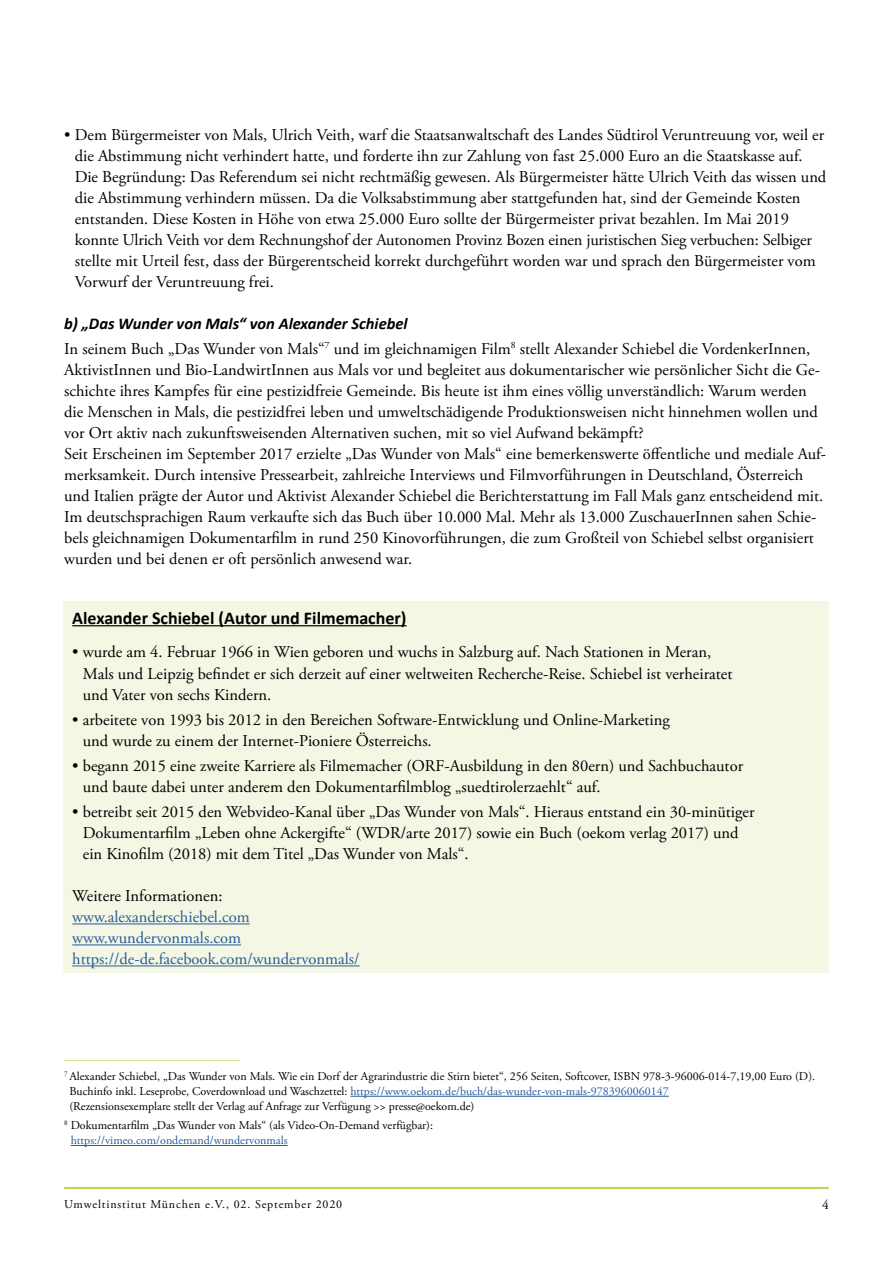
<style>
.page{position:relative;width:893px;height:1263px;background:#fff}
.page>*{position:absolute;margin:0;border:0;box-sizing:border-box;transform-origin:0 0}
.t1{font:700 18px "Calibri";color:#000}
.t2{font:16.5px/21px "Adobe Garamond Pro";color:#000}
.t3{font:16.5px/21px "Adobe Garamond Pro";color:#275b9b}
.t4{font:italic 700 16.5px "Calibri";color:#000}
.t5{font:13.5px "Adobe Garamond Pro";color:#000}
.t6{font:12px/15px "Adobe Garamond Pro";color:#000}
.t7{font:12px "Adobe Garamond Pro";letter-spacing:.07em;color:#000}
.s1{color:#275b9b}
</style>
<div class="page">
<hr style="left:64px;top:1187px;width:765px;height:2px;background:#bfd461">
<hr style="left:350px;top:1096px;width:319px;height:1px;background:#275b9b">
<hr style="left:71px;top:1145px;width:217px;height:1px;background:#275b9b">
<hr style="left:64px;top:1060px;width:176px;height:1px;background:#d1df8f">
<div style="left:64px;top:602px;width:765px;height:371px;background:#f3f7e4"></div>
<hr style="left:72px;top:625px;width:335px;height:1px;background:#000">
<hr style="left:72px;top:923px;width:178px;height:1px;background:#275b9b">
<hr style="left:72px;top:944px;width:169px;height:1px;background:#275b9b">
<hr style="left:72px;top:965px;width:288px;height:1px;background:#275b9b">
<p class="t2" style="left:75px;top:124px;width:753px;text-indent:-11px">• Dem Bürgermeister von Mals, Ulrich Veith, warf die Staatsanwaltschaft des Landes Südtirol Veruntreuung vor, weil er die Abstimmung nicht verhindert hatte, und forderte ihn zur Zahlung von fast 25.000 Euro an die Staatskasse auf.<br>Die Begründung: Das Referendum sei nicht rechtmäßig gewesen. Als Bürgermeister hätte Ulrich Veith das wissen und die Abstimmung verhindern müssen. Da die Volksabstimmung aber stattgefunden hat, sind der Gemeinde Kosten entstanden. Diese Kosten in Höhe von etwa 25.000 Euro sollte der Bürgermeister privat bezahlen. Im Mai 2019 konnte Ulrich Veith vor dem Rechnungshof der Autonomen Provinz Bozen einen juristischen Sieg verbuchen: Selbiger stellte mit Urteil fest, dass der Bürgerentscheid korrekt durchgeführt worden war und sprach den Bürgermeister vom Vorwurf der Veruntreuung frei.</p>
<p class="t4" style="left:64px;top:311px;width:345px">b) „Das Wunder von Mals“ von Alexander Schiebel</p>
<p class="t2" style="left:64px;top:339px;width:763px">In seinem Buch „Das Wunder von Mals“<sup>7</sup> und im gleichnamigen Film<sup>8</sup> stellt Alexander Schiebel die VordenkerInnen, AktivistInnen und Bio-LandwirtInnen aus Mals vor und begleitet aus dokumentarischer wie persönlicher Sicht die Ge&shy;schichte ihres Kampfes für eine pestizidfreie Gemeinde. Bis heute ist ihm eines völlig unverständlich: Warum werden die Menschen in Mals, die pestizidfrei leben und umweltschädigende Produktionsweisen nicht hinnehmen wollen und vor Ort aktiv nach zukunftsweisenden Alternativen suchen, mit so viel Aufwand bekämpft?<br>Seit Erscheinen im September 2017 erzielte „Das Wunder von Mals“ eine bemerkenswerte öffentliche und mediale Auf&shy;merksamkeit. Durch intensive Pressearbeit, zahlreiche Interviews und Filmvorführungen in Deutschland, Österreich und Italien prägte der Autor und Aktivist Alexander Schiebel die Berichterstattung im Fall Mals ganz entscheidend mit.<br>Im deutschsprachigen Raum verkaufte sich das Buch über 10.000 Mal. Mehr als 13.000 ZuschauerInnen sahen Schie&shy;bels gleichnamigen Dokumentarfilm in rund 250 Kinovorführungen, die zum Großteil von Schiebel selbst organisiert wurden und bei denen er oft persönlich anwesend war.</p>
<p class="t1" style="left:72px;top:605px;width:336px">Alexander Schiebel (Autor und Filmemacher)</p>
<p class="t2" style="left:83px;top:642px;width:651px;text-indent:-11px">• wurde am 4. Februar 1966 in Wien geboren und wuchs in Salzburg auf. Nach Stationen in Meran,<br>Mals und Leipzig befindet er sich derzeit auf einer weltweiten Recherche-Reise. Schiebel ist verheiratet und Vater von sechs Kindern.</p>
<p class="t2" style="left:83px;top:710px;width:589px;text-indent:-11px">• arbeitete von 1993 bis 2012 in den Bereichen Software-Entwicklung und Online-Marketing und wurde zu einem der Internet-Pioniere Österreichs.</p>
<p class="t2" style="left:83px;top:756px;width:662px;text-indent:-11px">• begann 2015 eine zweite Karriere als Filmemacher (ORF-Ausbildung in den 80ern) und Sachbuchautor und baute dabei unter anderem den Dokumentarfilmblog „suedtirolerzaehlt“ auf.</p>
<p class="t2" style="left:83px;top:802px;width:673px;text-indent:-11px">• betreibt seit 2015 den Webvideo-Kanal über „Das Wunder von Mals“. Hieraus entstand ein 30-minütiger<br>Dokumentarfilm „Leben ohne Ackergifte“ (WDR/arte 2017) sowie ein Buch (oekom verlag 2017) und ein Kinofilm (2018) mit dem Titel „Das Wunder von Mals“.</p>
<p class="t2" style="left:72px;top:886px;width:152px">Weitere Informationen:</p>
<p class="t3" style="left:72px;top:907px;width:289px">www.alexanderschiebel.com www.wundervonmals.com https://de-de.facebook.com/wundervonmals/</p>
<p class="t6" style="left:69px;top:1069px;width:747px;text-indent:-5px"><sup>7</sup> Alexander Schiebel, „Das Wunder von Mals. Wie ein Dorf der Agrarindustrie die Stirn bietet“, 256 Seiten, Softcover, ISBN 978-3-96006-014-7,19,00 Euro (D).<br>Buchinfo inkl. Leseprobe, Coverdownload und Waschzettel: <span class="s1">https://www.oekom.de/buch/das-wunder-von-mals-9783960060147<br></span>(Rezensionsexemplare stellt der Verlag auf Anfrage zur Verfügung &gt;&gt; presse@oekom.de)</p>
<p class="t6" style="left:71px;top:1118px;width:364px;text-indent:-6px"><sup>8</sup> Dokumentarfilm „Das Wunder von Mals“ (als Video-On-Demand verfügbar): <span class="s1">https://vimeo.com/ondemand/wundervonmals</span></p>
<p class="t7" style="left:64px;top:1197px;width:279px">Umweltinstitut München e.V., 02. September 2020</p>
<p class="t5" style="left:822px;top:1196px;width:8px">4</p>
</div>
